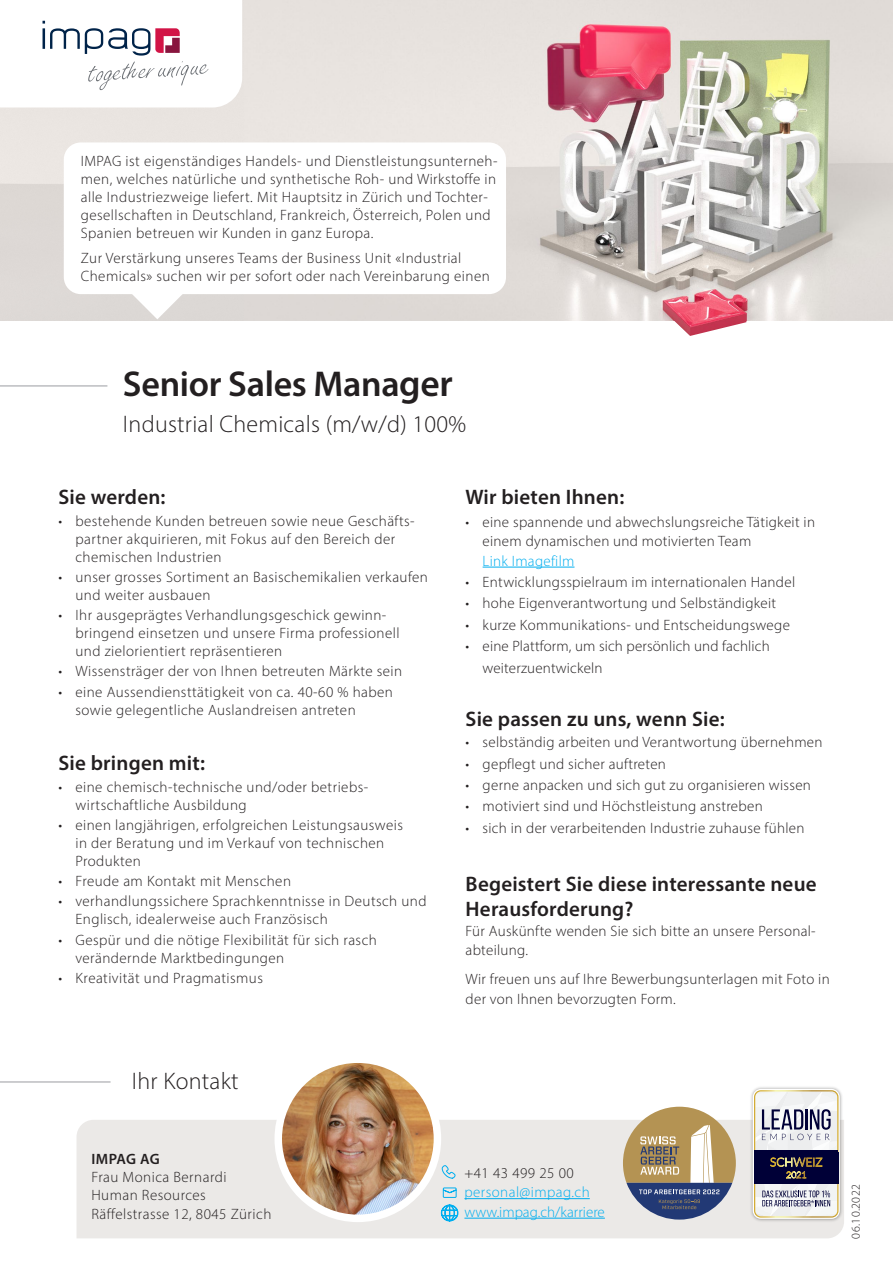
<style>
.page{position:relative;width:893px;height:1263px;background:#fff}
.page>*{position:absolute;margin:0;border:0;box-sizing:border-box;transform-origin:0 0}
.t1{font:600 36px "Myriad Pro";letter-spacing:-.01em;color:#231f20}
.t2{font:300 24px "Myriad Pro";letter-spacing:.01em;color:#231f20}
.t3{font:600 21px/25.5px "Myriad Pro";letter-spacing:.01em;color:#231f20}
.t4{font:300 15px/18px "Myriad Pro";letter-spacing:.03em;color:#231f20}
.t5{font:300 15px/21.6px "Myriad Pro";letter-spacing:.01em;color:#231f20}
.t6{font:300 15px/19.5px "Myriad Pro";letter-spacing:.02em;color:#00aeef}
.t7{font:600 15px "Myriad Pro";letter-spacing:.01em;color:#231f20}
.t8{font:300 12px "Myriad Pro";letter-spacing:.03em;color:#231f20}
.s1{font-size:37.5px}
</style>
<div class="page">
<img style="left:242px;top:0;width:651px;height:336px">
<svg style="left:128px;top:294px;width:58px;height:25px"></svg>
<div style="left:64px;top:142px;width:442px;height:152px;background:#fff;border-radius:17px"></div>
<svg style="left:42px;top:20px;width:200px;height:87px"></svg>
<hr style="left:483px;top:567px;width:91px;height:1px;background:#00aeef">
<hr style="left:0;top:385px;width:107px;height:2px;background:#bcbdc0">
<div style="left:77px;top:1120px;width:767px;height:118px;background:#ebe9e7"></div>
<hr style="left:0;top:1081px;width:111px;height:2px;background:#bcbdc0">
<hr style="left:464px;top:1198px;width:126px;height:1px;background:#00aeef">
<hr style="left:464px;top:1218px;width:141px;height:1px;background:#00aeef">
<svg style="left:441px;top:1165px;width:15px;height:14px"></svg>
<svg style="left:442px;top:1187px;width:15px;height:11px"></svg>
<svg style="left:441px;top:1204px;width:17px;height:17px"></svg>
<img style="left:281px;top:1064px;width:153px;height:154px">
<div style="left:274px;top:1055px;width:167px;height:167px;border:8px solid #fff;border-radius:50%"></div>
<svg style="left:623px;top:1107px;width:113px;height:112px;background:#a99f8f"></svg>
<img style="left:748px;top:1087px;width:96px;height:136px">
<svg style="left:753px;top:1089px;width:87px;height:130px"></svg>
<svg style="left:754px;top:1090px;width:84px;height:127px"></svg>
<p class="t4" style="left:81px;top:151px;width:418px">IMPAG ist eigenständiges Handels- und Dienstleistungsunterneh&shy;men, welches natürliche und synthetische Roh- und Wirkstoffe in alle Industriezweige liefert. Mit Hauptsitz in Zürich und Tochter&shy;gesellschaften in Deutschland, Frankreich, Österreich, Polen und Spanien betreuen wir Kunden in ganz Europa.</p>
<p class="t4" style="left:81px;top:249px;width:410px">Zur Verstärkung unseres Teams der Business Unit «Industrial<br>Chemicals» suchen wir per sofort oder nach Vereinbarung einen</p>
<h1 class="t1" style="left:123px;top:361px;width:331px">Senior Sales Mana<span class="s1">ger</span></h1>
<h2 class="t2" style="left:123px;top:409px;width:345px">Industrial Chemicals (m/w/d) 100%</h2>
<h3 class="t3" style="left:58px;top:483px;width:109px">Sie werden:</h3>
<p class="t4" style="left:75px;top:512px;width:341px;text-indent:-17px">• bestehende Kunden betreuen sowie neue Geschäfts&shy;partner akquirieren, mit Fokus auf den Bereich der chemischen Industrien</p>
<p class="t4" style="left:75px;top:568px;width:354px;text-indent:-17px">• unser grosses Sortiment an Basischemikalien verkaufen und weiter ausbauen</p>
<p class="t4" style="left:75px;top:606px;width:326px;text-indent:-17px">• Ihr ausgeprägtes Verhandlungsgeschick gewinn&shy;bringend einsetzen und unsere Firma professionell und zielorientiert repräsentieren</p>
<p class="t4" style="left:58px;top:662px;width:345px">• Wissensträger der von Ihnen betreuten Märkte sein</p>
<p class="t4" style="left:75px;top:682px;width:319px;text-indent:-17px">• eine Aussendiensttätigkeit von ca. 40-60 % haben sowie gelegentliche Auslandreisen antreten</p>
<h3 class="t3" style="left:58px;top:749px;width:148px">Sie bringen mit:</h3>
<p class="t4" style="left:75px;top:778px;width:294px;text-indent:-17px">• eine chemisch-technische und/oder betriebs&shy;wirtschaftliche Ausbildung</p>
<p class="t4" style="left:75px;top:816px;width:329px;text-indent:-17px">• einen langjährigen, erfolgreichen Leistungsausweis in der Beratung und im Verkauf von technischen<br>Produkten</p>
<p class="t4" style="left:58px;top:872px;width:234px">• Freude am Kontakt mit Menschen</p>
<p class="t4" style="left:75px;top:892px;width:353px;text-indent:-17px">• verhandlungssichere Sprachkenntnisse in Deutsch und<br>Englisch, idealerweise auch Französisch</p>
<p class="t4" style="left:75px;top:930px;width:303px;text-indent:-17px">• Gespür und die nötige Flexibilität für sich rasch verändernde Marktbedingungen</p>
<p class="t4" style="left:58px;top:968px;width:206px">• Kreativität und Pragmatismus</p>
<h3 class="t3" style="left:466px;top:483px;width:160px">Wir bieten Ihnen:</h3>
<p class="t4" style="left:483px;top:512px;width:334px;line-height:19.2px;text-indent:-17px">• eine spannende und abwechslungsreiche Tätigkeit in einem dynamischen und motivierten Team</p>
<p class="t6" style="left:483px;top:551px;width:93px">Link Imagefilm</p>
<p class="t4" style="left:466px;top:573px;width:331px">• Entwicklungsspielraum im internationalen Handel</p>
<p class="t4" style="left:466px;top:594px;width:312px">• hohe Eigenverantwortung und Selbständigkeit</p>
<p class="t4" style="left:466px;top:615px;width:326px">• kurze Kommunikations- und Entscheidungswege</p>
<p class="t5" style="left:483px;top:635px;width:289px;text-indent:-17px">• eine Plattform, um sich persönlich und fachlich weiterzuentwickeln</p>
<h3 class="t3" style="left:466px;top:706px;width:261px">Sie passen zu uns, wenn Sie:</h3>
<p class="t4" style="left:466px;top:733px;width:358px">• selbständig arbeiten und Verantwortung übernehmen</p>
<p class="t4" style="left:466px;top:754px;width:202px">• gepflegt und sicher auftreten</p>
<p class="t4" style="left:466px;top:776px;width:347px">• gerne anpacken und sich gut zu organisieren wissen</p>
<p class="t4" style="left:466px;top:797px;width:299px">• motiviert sind und Höchstleistung anstreben</p>
<p class="t4" style="left:466px;top:818px;width:340px">• sich in der verarbeitenden Industrie zuhause fühlen</p>
<h3 class="t3" style="left:466px;top:870px;width:353px">Begeistert Sie diese interessante neue<br>Herausforderung?</h3>
<p class="t4" style="left:466px;top:921px;width:352px;line-height:19.2px">Für Auskünfte wenden Sie sich bitte an unsere Personal&shy;abteilung.</p>
<p class="t4" style="left:466px;top:970px;width:366px;line-height:19.2px">Wir freuen uns auf Ihre Bewerbungsunterlagen mit Foto in der von Ihnen bevorzugten Form.</p>
<h2 class="t2" style="left:132px;top:1067px;width:108px">Ihr Kontakt</h2>
<p class="t7" style="left:91px;top:1149px;width:70px">IMPAG AG</p>
<p class="t4" style="left:91px;top:1167px;width:181px">Frau Monica Bernardi<br>Human Resources<br>Räffelstrasse 12, 8045 Zürich</p>
<p class="t4" style="left:464px;top:1163px;width:111px">+41 43 499 25 00</p>
<p class="t6" style="left:464px;top:1182px;width:142px">personal@impag.ch www.impag.ch/karriere</p>
<p class="t8" style="left:849px;top:1238px;width:56px;rotate:-90deg">06.10.2022</p>
</div>
